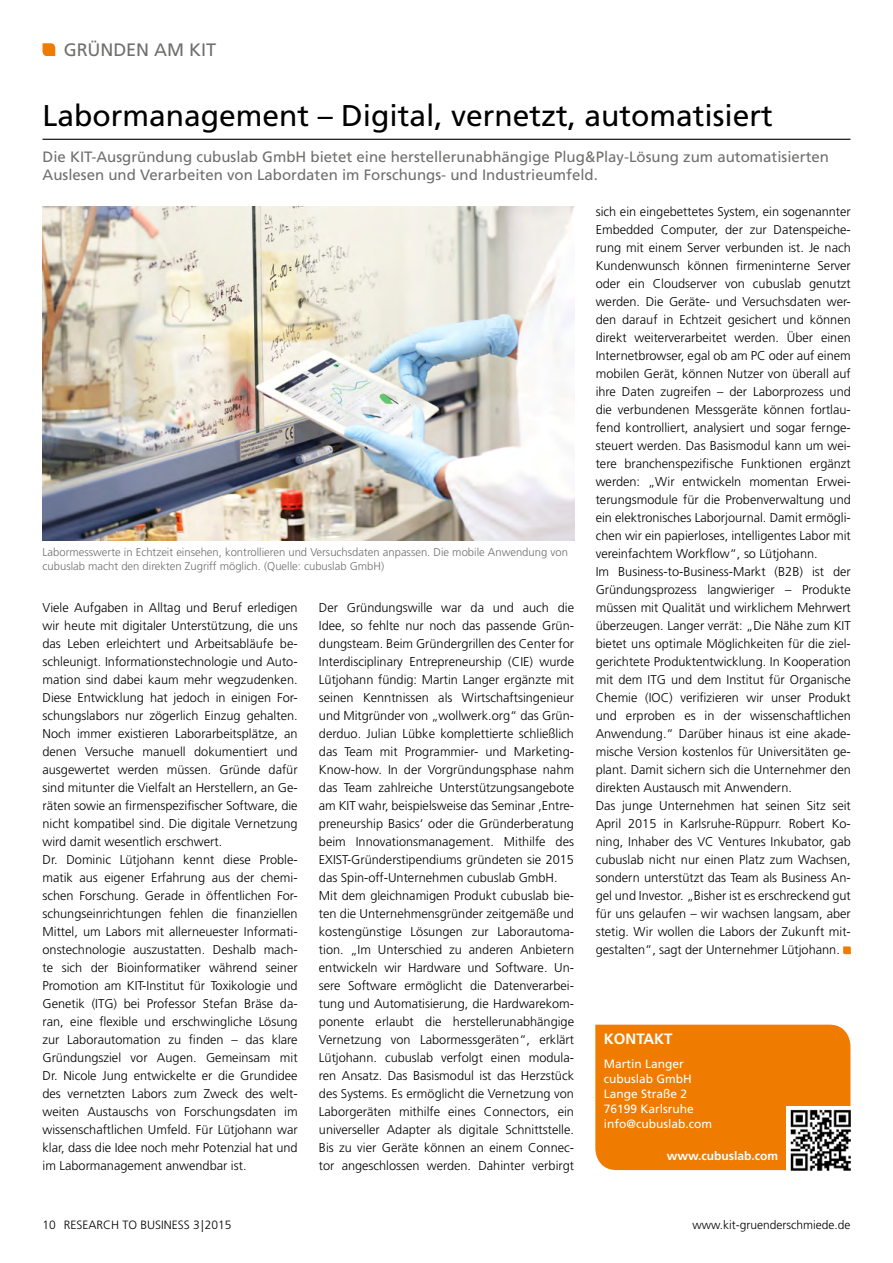
<style>
.page{position:relative;width:893px;height:1263px;background:#fff}
.page>*{position:absolute;margin:0;border:0;box-sizing:border-box;transform-origin:0 0}
.t1{font:30px "Frutiger LT Std";color:#000}
.t2{font:18px "Frutiger LT Std";color:#6f6f6e}
.t3{font:15px/18px "Frutiger LT Std";color:#6f6f6e}
.t4{font:700 15px "Frutiger LT Std";color:#fff}
.t5{font:300 12.75px/18px "Frutiger LT Std";color:#000}
.t6{font:12px/15px "Frutiger LT Std";color:#fff}
.t7{font:300 12px "Frutiger LT Std";color:#000}
.t8{font:700 12px "Frutiger LT Std";color:#fff}
.t9{font:300 11.25px/13.5px "Frutiger LT Std";color:#6f6f6e}
</style>
<div class="page">
<svg style="left:43px;top:43px;width:12px;height:13px"></svg>
<svg style="left:843px;top:946px;width:8px;height:8px"></svg>
<hr style="left:43px;top:139px;width:807px;height:1px;background:#000">
<div style="left:595px;top:1025px;width:255px;height:145px;background:#ef7c00"></div>
<img style="left:787px;top:1106px;width:64px;height:65px">
<img style="left:43px;top:207px;width:531px;height:333px">
<h2 class="t2" style="left:64px;top:39px;width:154px">GRÜNDEN AM KIT</h2>
<h1 class="t1" style="left:43px;top:98px;width:732px">Labormanagement – Digital, vernetzt, automatisiert</h1>
<p class="t3" style="left:43px;top:148px;width:788px">Die KIT-Ausgründung cubuslab GmbH bietet eine herstellerunabhängige Plug&amp;Play-Lösung zum automatisierten<br>Auslesen und Verarbeiten von Labordaten im Forschungs- und Industrieumfeld.</p>
<p class="t9" style="left:43px;top:546px;width:527px">Labormesswerte in Echtzeit einsehen, kontrollieren und Versuchsdaten anpassen. Die mobile Anwendung von cubuslab macht den direkten Zugriff möglich. (Quelle: cubuslab GmbH)</p>
<p class="t5" style="left:43px;top:599px;width:257px">Viele Aufgaben in Alltag und Beruf erledigen wir heute mit digitaler Unterstützung, die uns das Leben erleichtert und Arbeitsabläufe be&shy;schleunigt. Informationstechnologie und Auto&shy;mation sind dabei kaum mehr wegzudenken.<br>Diese Entwicklung hat jedoch in einigen For&shy;schungslabors nur zögerlich Einzug gehalten.<br>Noch immer existieren Laborarbeitsplätze, an denen Versuche manuell dokumentiert und ausgewertet werden müssen. Gründe dafür sind mitunter die Vielfalt an Herstellern, an Ge&shy;räten sowie an firmenspezifischer Software, die nicht kompatibel sind. Die digitale Vernetzung wird damit wesentlich erschwert.<br>Dr. Dominic Lütjohann kennt diese Proble&shy;matik aus eigener Erfahrung aus der chemi&shy;schen Forschung. Gerade in öffentlichen For&shy;schungseinrichtungen fehlen die finanziellen Mittel, um Labors mit allerneuester Informati&shy;onstechnologie auszustatten. Deshalb mach&shy;te sich der Bioinformatiker während seiner Promotion am KIT-Institut für Toxikologie und Genetik (ITG) bei Professor Stefan Bräse da&shy;ran, eine flexible und erschwingliche Lösung zur Laborautomation zu finden – das klare Gründungsziel vor Augen. Gemeinsam mit Dr. Nicole Jung entwickelte er die Grundidee des vernetzten Labors zum Zweck des welt&shy;weiten Austauschs von Forschungsdaten im wissenschaftlichen Umfeld. Für Lütjohann war klar, dass die Idee noch mehr Potenzial hat und im Labormanagement anwendbar ist.</p>
<p class="t5" style="left:319px;top:599px;width:257px">Der Gründungswille war da und auch die Idee, so fehlte nur noch das passende Grün&shy;dungsteam. Beim Gründergrillen des Center for Interdisciplinary Entrepreneurship (CIE) wurde Lütjohann fündig: Martin Langer ergänzte mit seinen Kenntnissen als Wirtschaftsingenieur und Mitgründer von „wollwerk.org“ das Grün&shy;derduo. Julian Lübke komplettierte schließlich das Team mit Programmier- und Marketing-Know-how. In der Vorgründungsphase nahm das Team zahlreiche Unterstützungsangebote am KIT wahr, beispielsweise das Seminar ‚Entre&shy;preneurship Basics‘ oder die Gründerberatung beim Innovationsmanagement. Mithilfe des EXIST-Gründerstipendiums gründeten sie 2015 das Spin-off-Unternehmen cubuslab GmbH.<br>Mit dem gleichnamigen Produkt cubuslab bie&shy;ten die Unternehmensgründer zeitgemäße und kostengünstige Lösungen zur Laborautoma&shy;tion. „Im Unterschied zu anderen Anbietern entwickeln wir Hardware und Software. Un&shy;sere Software ermöglicht die Datenverarbei&shy;tung und Automatisierung, die Hardwarekom&shy;ponente erlaubt die herstellerunabhängige Vernetzung von Labormessgeräten“, erklärt Lütjohann. cubuslab verfolgt einen modula&shy;ren Ansatz. Das Basismodul ist das Herzstück des Systems. Es ermöglicht die Vernetzung von Laborgeräten mithilfe eines Connectors, ein universeller Adapter als digitale Schnittstelle.<br>Bis zu vier Geräte können an einem Connec&shy;tor angeschlossen werden. Dahinter verbirgt</p>
<p class="t5" style="left:596px;top:203px;width:257px">sich ein eingebettetes System, ein sogenannter Embedded Computer, der zur Datenspeiche&shy;rung mit einem Server verbunden ist. Je nach Kundenwunsch können firmeninterne Server oder ein Cloudserver von cubuslab genutzt werden. Die Geräte- und Versuchsdaten wer&shy;den darauf in Echtzeit gesichert und können direkt weiterverarbeitet werden. Über einen Internetbrowser, egal ob am PC oder auf einem mobilen Gerät, können Nutzer von überall auf ihre Daten zugreifen – der Laborprozess und die verbundenen Messgeräte können fortlau&shy;fend kontrolliert, analysiert und sogar fernge&shy;steuert werden. Das Basismodul kann um wei&shy;tere branchenspezifische Funktionen ergänzt werden: „Wir entwickeln momentan Erwei&shy;terungsmodule für die Probenverwaltung und ein elektronisches Laborjournal. Damit ermögli&shy;chen wir ein papierloses, intelligentes Labor mit vereinfachtem Workflow“, so Lütjohann.<br>Im Business-to-Business-Markt (B2B) ist der Gründungsprozess langwieriger – Produkte müssen mit Qualität und wirklichem Mehrwert überzeugen. Langer verrät: „Die Nähe zum KIT bietet uns optimale Möglichkeiten für die ziel&shy;gerichtete Produktentwicklung. In Kooperation mit dem ITG und dem Institut für Organische Chemie (IOC) verifizieren wir unser Produkt und erproben es in der wissenschaftlichen Anwendung.“ Darüber hinaus ist eine akade&shy;mische Version kostenlos für Universitäten ge&shy;plant. Damit sichern sich die Unternehmer den direkten Austausch mit Anwendern.<br>Das junge Unternehmen hat seinen Sitz seit April 2015 in Karlsruhe-Rüppurr. Robert Ko&shy;ning, Inhaber des VC Ventures Inkubator, gab cubuslab nicht nur einen Platz zum Wachsen, sondern unterstützt das Team als Business An&shy;gel und Investor. „Bisher ist es erschreckend gut für uns gelaufen – wir wachsen langsam, aber stetig. Wir wollen die Labors der Zukunft mit&shy;gestalten“, sagt der Unternehmer Lütjohann.</p>
<p class="t4" style="left:604px;top:1030px;width:70px">KONTAKT</p>
<p class="t6" style="left:604px;top:1057px;width:110px">Martin Langer cubuslab GmbH<br>Lange Straße 2<br>76199 Karlsruhe info@cubuslab.com</p>
<p class="t8" style="left:667px;top:1149px;width:113px">www.cubuslab.com</p>
<p class="t7" style="left:43px;top:1218px;width:191px">10 RESEARCH TO BUSINESS 3|2015</p>
<p class="t7" style="left:692px;top:1218px;width:160px">www.kit-gruenderschmiede.de</p>
</div>
